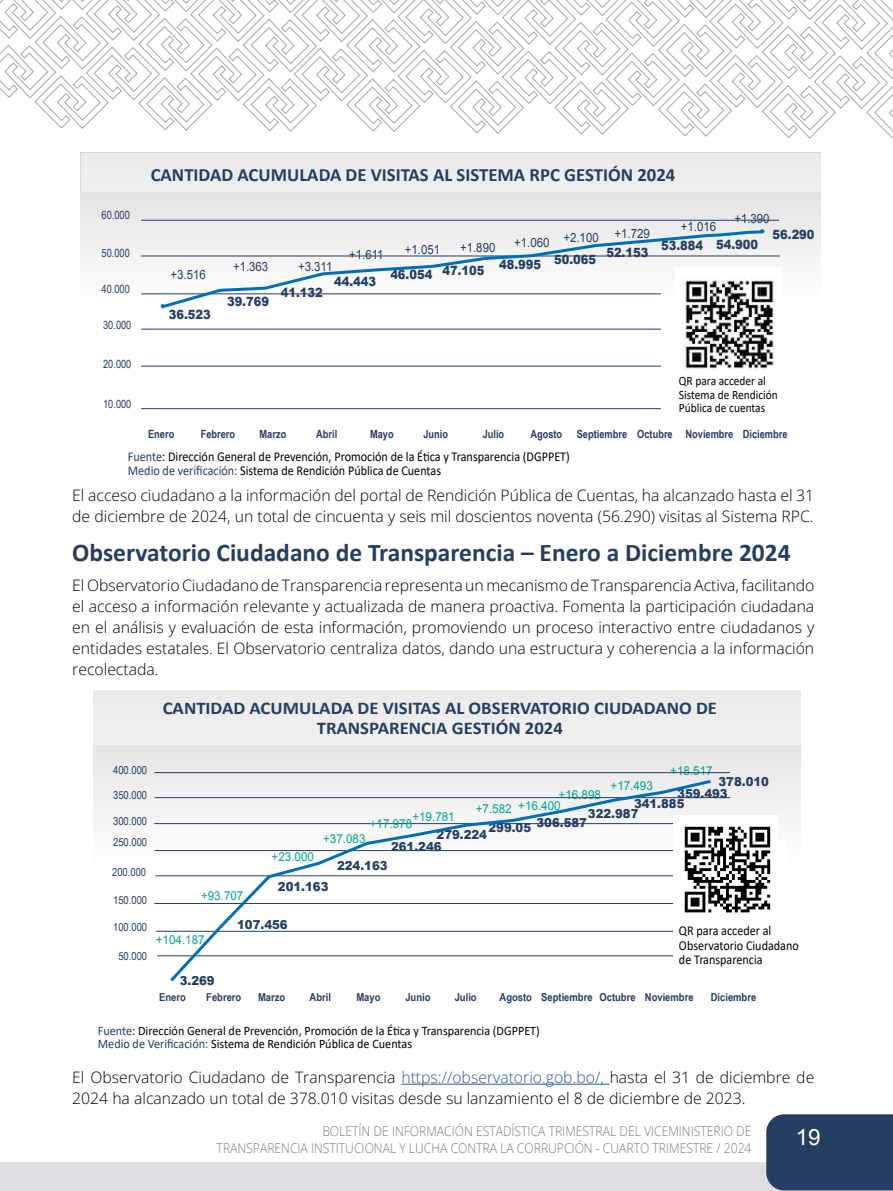
<style>
.page{position:relative;width:893px;height:1191px;background:#fff}
.page>*{position:absolute;margin:0;border:0;box-sizing:border-box;transform-origin:0 0}
.t1{font:700 25.5px "Calibri";color:#253e63}
.t2{font:22.5px "Arial";color:#fff}
.t3{font:700 18.75px "Calibri";color:#253e63}
.t4{font:700 17.85px/20.1px "Calibri";color:#253e63;text-align:center;scale:1.05 1}
.t5{font:300 15.75px/21px "Open Sans";color:#000}
.t6{font:13.5px/14.2px "Calibri";color:#000;scale:.9 1}
.t7{font:300 13.5px/16.5px "Open Sans";color:#767a80;text-align:right;scale:.9 1}
.t8{font:12.9px/13.6px "Calibri";color:#000;scale:.94 1}
.t9{font:900 12.75px "Arial";color:#253e63;scale:.9 1}
.t10{font:12.75px "Arial";color:#253e63;scale:.9 1}
.t11{font:12.75px/13.4px "Calibri";color:#000;scale:.9 1}
.t12{font:900 12.3px "Arial";color:#253e63;scale:.94 1}
.t13{font:12.3px "Arial";color:#00a78e;scale:.94 1}
.t14{font:700 11.25px "Arial Narrow";color:#253e63}
.t15{font:11.25px "Arial Narrow";color:#253e63}
.t16{font:700 10.95px "Arial Narrow";color:#253e63;scale:1.05 1}
.t17{font:10.95px "Arial Narrow";color:#253e63;scale:1.05 1}
.s1{color:#253e63}
.s2{color:#275b9b}
</style>
<div class="page">
<div style="left:0;top:1162px;width:893px;height:28px;background:#dedee2"></div>
<div style="left:766px;top:1114px;width:127px;height:76px;background:#253e63"></div>
<svg style="left:0;top:0;width:893px;height:139px"></svg>
<svg style="left:81px;top:191px;width:740px;height:116px"></svg>
<svg style="left:94px;top:744px;width:707px;height:133px"></svg>
<hr style="left:154px;top:850px;width:576px;height:1px;background:#253e63">
<hr style="left:154px;top:823px;width:576px;height:1px;background:#253e63">
<hr style="left:141px;top:329px;width:520px;height:1px;background:#253e63">
<hr style="left:141px;top:293px;width:520px;height:1px;background:#253e63">
<hr style="left:141px;top:256px;width:639px;height:1px;background:#253e63">
<hr style="left:141px;top:220px;width:638px;height:1px;background:#253e63">
<hr style="left:141px;top:366px;width:520px;height:1px;background:#253e63">
<hr style="left:141px;top:408px;width:520px;height:1px;background:#253e63">
<hr style="left:155px;top:875px;width:576px;height:1px;background:#253e63">
<hr style="left:154px;top:903px;width:576px;height:1px;background:#253e63">
<hr style="left:156px;top:931px;width:576px;height:1px;background:#253e63">
<hr style="left:157px;top:955px;width:576px;height:1px;background:#253e63">
<div style="left:81px;top:153px;width:740px;height:38px;background:#ededed"></div>
<div style="left:94px;top:690px;width:707px;height:54px;background:#ededed"></div>
<div style="left:675px;top:267px;width:106px;height:155px;background:#fff"></div>
<img style="left:682px;top:280px;width:93px;height:90px">
<div style="left:673px;top:840px;width:113px;height:164px;background:#fff"></div>
<hr style="left:401px;top:1084px;width:209px;height:1px;background:#275b9b">
<img style="left:714px;top:815px;width:64px;height:98px">
<hr style="left:154px;top:797px;width:576px;height:1px;background:#253e63">
<hr style="left:154px;top:772px;width:576px;height:1px;background:#253e63">
<svg style="left:161px;top:229px;width:604px;height:81px"></svg>
<svg style="left:760px;top:229px;width:4px;height:4px"></svg>
<svg style="left:161px;top:304px;width:4px;height:4px"></svg>
<svg style="left:167px;top:777px;width:547px;height:205px"></svg>
<p class="t15" style="left:102px;top:206px;width:30px">60.000</p>
<p class="t15" style="left:102px;top:245px;width:30px">50.000</p>
<p class="t15" style="left:102px;top:281px;width:30px">40.000</p>
<p class="t15" style="left:103px;top:316px;width:30px">30.000</p>
<p class="t15" style="left:103px;top:355px;width:30px">20.000</p>
<p class="t15" style="left:103px;top:396px;width:30px">10.000</p>
<p class="t3" style="left:151px;top:161px;width:526px">CANTIDAD ACUMULADA DE VISITAS AL SISTEMA RPC GESTIÓN 2024</p>
<p class="t10" style="left:171px;top:266px;width:41px">+3.516</p>
<p class="t9" style="left:169px;top:305px;width:48px">36.523</p>
<p class="t10" style="left:233px;top:258px;width:41px">+1.363</p>
<p class="t10" style="left:298px;top:258px;width:40px">+3.311</p>
<p class="t10" style="left:349px;top:246px;width:40px">+1.611</p>
<p class="t9" style="left:227px;top:292px;width:48px">39.769</p>
<p class="t9" style="left:281px;top:283px;width:48px">41.132</p>
<p class="t9" style="left:334px;top:272px;width:48px">44.443</p>
<p class="t10" style="left:514px;top:229px;width:152px">+1.060 +2.100 +1.729</p>
<p class="t10" style="left:405px;top:241px;width:41px">+1.051</p>
<p class="t10" style="left:460px;top:239px;width:41px">+1.890</p>
<p class="t9" style="left:606px;top:244px;width:48px">52.153</p>
<p class="t9" style="left:499px;top:253px;width:109px">48.995 50.065</p>
<p class="t9" style="left:390px;top:263px;width:106px">46.054 47.105</p>
<p class="t10" style="left:734px;top:210px;width:41px">+1.390</p>
<p class="t10" style="left:681px;top:218px;width:41px">+1.016</p>
<p class="t9" style="left:773px;top:225px;width:48px">56.290</p>
<p class="t9" style="left:661px;top:236px;width:109px">53.884 54.900</p>
<p class="t11" style="left:679px;top:374px;width:111px">QR para acceder al<br>Sistema de Rendición<br>Pública de cuentas</p>
<p class="t14" style="left:148px;top:426px;width:28px">Enero</p>
<p class="t14" style="left:201px;top:426px;width:36px">Febrero</p>
<p class="t14" style="left:260px;top:425px;width:28px">Marzo</p>
<p class="t14" style="left:316px;top:425px;width:23px">Abril</p>
<p class="t14" style="left:370px;top:425px;width:25px">Mayo</p>
<p class="t14" style="left:423px;top:425px;width:26px">Junio</p>
<p class="t14" style="left:483px;top:425px;width:23px">Julio</p>
<p class="t14" style="left:530px;top:425px;width:33px">Agosto</p>
<p class="t14" style="left:577px;top:425px;width:212px">Septiembre Octubre Noviembre Diciembre</p>
<p class="t6" style="left:128px;top:449px;width:493px"><span class="s1">Fuente</span>: Dirección General de Prevención, Promoción de la Ética y Transparencia (DGPPET)<br><span class="s1">Medio de verificación:</span> Sistema de Rendición Pública de Cuentas</p>
<p class="t5" style="left:72px;top:484px;width:743px">El acceso ciudadano a la información del portal de Rendición Pública de Cuentas, ha alcanzado hasta el 31 de diciembre de 2024, un total de cincuenta y seis mil doscientos noventa (56.290) visitas al Sistema RPC.</p>
<h1 class="t1" style="left:72px;top:535px;width:720px">Observatorio Ciudadano de Transparencia – Enero a Diciembre 2024</h1>
<p class="t5" style="left:72px;top:574px;width:743px;text-align:justify">El Observatorio Ciudadano de Transparencia representa un mecanismo de Transparencia Activa, facilitando el acceso a información relevante y actualizada de manera proactiva. Fomenta la participación ciudadana en el análisis y evaluación de esta información, promoviendo un proceso interactivo entre ciudadanos y entidades estatales. El Observatorio centraliza datos, dando una estructura y coherencia a la información recolectada.</p>
<p class="t4" style="left:163px;top:698px;width:529px">CANTIDAD ACUMULADA DE VISITAS AL OBSERVATORIO CIUDADANO DE<br>TRANSPARENCIA GESTIÓN 2024</p>
<p class="t17" style="left:113px;top:761px;width:34px">400.000</p>
<p class="t17" style="left:113px;top:786px;width:34px">350.000</p>
<p class="t17" style="left:113px;top:812px;width:34px">300.000</p>
<p class="t17" style="left:113px;top:834px;width:34px">250.000</p>
<p class="t17" style="left:112px;top:864px;width:34px">200.000</p>
<p class="t13" style="left:272px;top:848px;width:47px">+23.000</p>
<p class="t13" style="left:670px;top:763px;width:47px">+18.517</p>
<p class="t12" style="left:718px;top:772px;width:55px">378.010</p>
<p class="t13" style="left:610px;top:778px;width:47px">+17.493</p>
<p class="t12" style="left:677px;top:785px;width:55px">359.493</p>
<p class="t13" style="left:559px;top:786px;width:47px">+16.898</p>
<p class="t12" style="left:634px;top:795px;width:55px">341.885</p>
<p class="t13" style="left:476px;top:798px;width:92px">+7.582 +16.400</p>
<p class="t12" style="left:588px;top:804px;width:55px">322.987</p>
<p class="t13" style="left:412px;top:809px;width:47px">+19.781</p>
<p class="t12" style="left:488px;top:814px;width:106px">299.05 306.587</p>
<p class="t13" style="left:370px;top:815px;width:47px">+17.978</p>
<p class="t12" style="left:437px;top:826px;width:55px">279.224</p>
<p class="t13" style="left:323px;top:830px;width:47px">+37.083</p>
<p class="t12" style="left:391px;top:837px;width:55px">261.246</p>
<p class="t12" style="left:337px;top:857px;width:55px">224.163</p>
<p class="t17" style="left:113px;top:892px;width:34px">150.000</p>
<p class="t13" style="left:201px;top:887px;width:47px">+93.707</p>
<p class="t12" style="left:278px;top:877px;width:55px">201.163</p>
<p class="t17" style="left:113px;top:919px;width:34px">100.000</p>
<p class="t17" style="left:118px;top:948px;width:29px">50.000</p>
<p class="t13" style="left:156px;top:931px;width:53px">+104.187</p>
<p class="t12" style="left:237px;top:915px;width:55px">107.456</p>
<p class="t6" style="left:679px;top:923px;width:135px">QR para acceder al<br>Observatorio Ciudadano de Transparencia</p>
<p class="t12" style="left:180px;top:972px;width:39px">3.269</p>
<p class="t16" style="left:159px;top:989px;width:27px">Enero</p>
<p class="t16" style="left:206px;top:989px;width:35px">Febrero</p>
<p class="t16" style="left:258px;top:988px;width:27px">Marzo</p>
<p class="t16" style="left:310px;top:988px;width:22px">Abril</p>
<p class="t16" style="left:356px;top:988px;width:24px">Mayo</p>
<p class="t16" style="left:405px;top:988px;width:25px">Junio</p>
<p class="t16" style="left:455px;top:988px;width:22px">Julio</p>
<p class="t16" style="left:499px;top:988px;width:186px">Agosto Septiembre Octubre Noviembre</p>
<p class="t16" style="left:711px;top:988px;width:45px">Diciembre</p>
<p class="t8" style="left:98px;top:1023px;width:472px"><span class="s1">Fuente</span>: Dirección General de Prevención, Promoción de la Ética y Transparencia (DGPPET)<br><span class="s1">Medio de Verificación:</span> Sistema de Rendición Pública de Cuentas</p>
<p class="t5" style="left:72px;top:1066px;width:743px">El Observatorio Ciudadano de Transparencia <span class="s2">https://observatorio.gob.bo/,</span> hasta el 31 de diciembre de<br>2024 ha alcanzado un total de 378.010 visitas desde su lanzamiento el 8 de diciembre de 2023.</p>
<p class="t7" style="left:217px;top:1122px;width:596px">BOLETÍN DE INFORMACIÓN ESTADÍSTICA TRIMESTRAL DEL VICEMINISTERIO DE<br>TRANSPARENCIA INSTITUCIONAL Y LUCHA CONTRA LA CORRUPCIÓN - CUARTO TRIMESTRE / 2024</p>
<h2 class="t2" style="left:796px;top:1122px;width:27px">19</h2>
</div>
